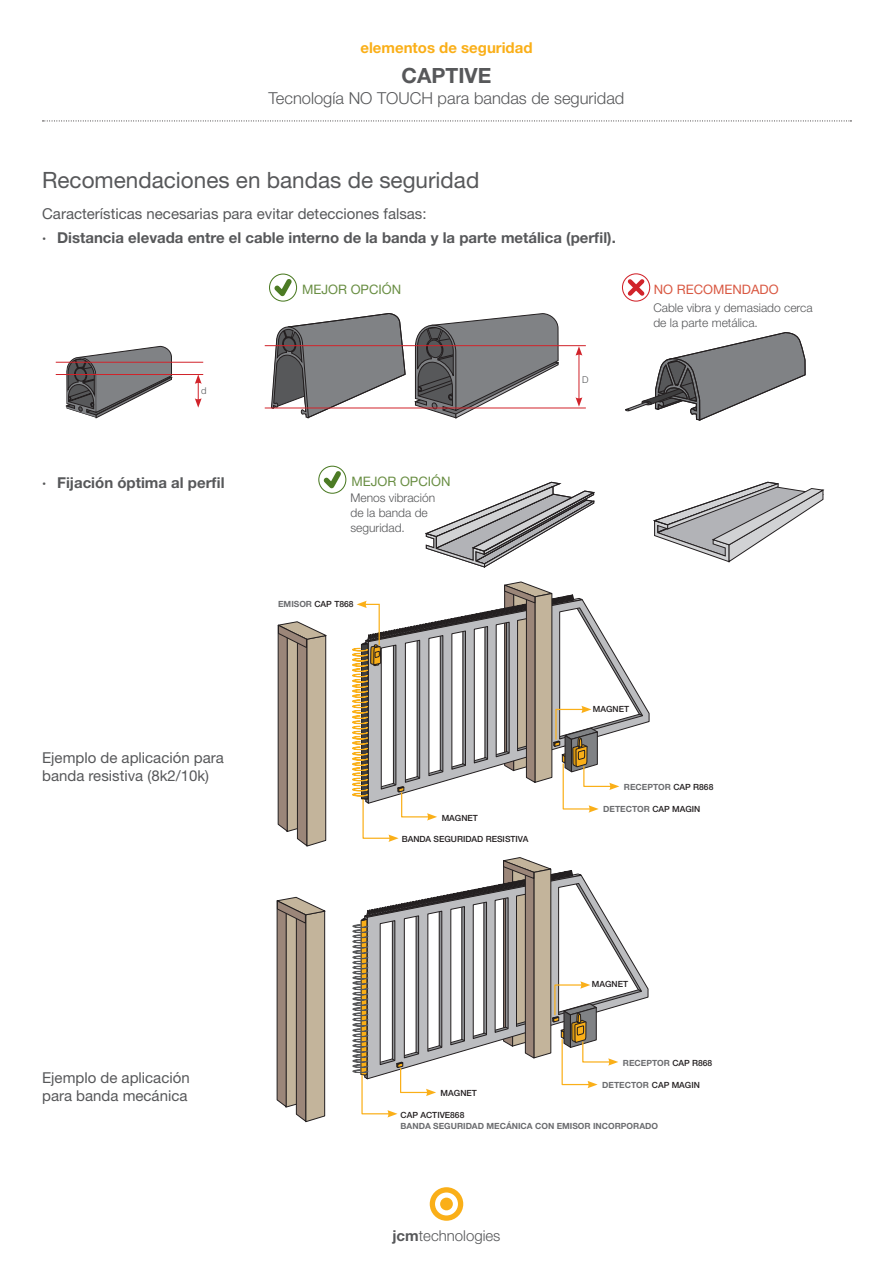
<style>
.page{position:relative;width:893px;height:1263px;background:#fff}
.page>*{position:absolute;margin:0;border:0;box-sizing:border-box;transform-origin:0 0}
.t1{font:22.5px "Helvetica Neue LT Std";color:#57585a}
.t2{font:700 21px "Helvetica Neue LT Std";color:#57585a}
.t3{font:300 16.5px "Helvetica Neue LT Std";color:#57585a}
.t4{font:15px/18px "Helvetica Neue LT Std";color:#57585a}
.t5{font:700 15px "Helvetica Neue LT Std";color:#57585a}
.t6{font:700 15px "Helvetica Neue LT Std";color:#faaf18}
.t7{font:300 15px "Helvetica Neue LT Std";color:#57585a}
.t8{font:13.05px "Helvetica Neue LT Std";color:#698e43}
.t9{font:13.05px "Helvetica Neue LT Std";color:#d95842}
.t10{font:300 12px/15px "Helvetica Neue LT Std";color:#57585a}
.t11{font:300 9.45px "Helvetica Neue LT Std";color:#57585a}
.t12{font:700 8.55px "Helvetica Neue LT Std";color:#6c6d70}
.t13{font:500 8.55px "Helvetica Neue LT Std";color:#231f20}
.s1{font-weight:500;color:#231f20}
.s2{font-weight:700}
</style>
<div class="page">
<svg style="left:43px;top:121px;width:808px;height:1px"></svg>
<svg style="left:430px;top:1187px;width:33px;height:34px"></svg>
<div style="left:440px;top:1197px;width:13px;height:13px;background:#faaf18;border-radius:50%"></div>
<svg style="left:271px;top:313px;width:134px;height:105px"></svg>
<svg style="left:425px;top:482px;width:169px;height:86px"></svg>
<svg style="left:653px;top:482px;width:171px;height:80px"></svg>
<svg style="left:415px;top:314px;width:143px;height:104px"></svg>
<hr style="left:579px;top:353px;width:1px;height:47px;background:#d1232a">
<svg style="left:576px;top:346px;width:6px;height:10px"></svg>
<svg style="left:576px;top:397px;width:6px;height:10px"></svg>
<hr style="left:265px;top:345px;width:321px;height:1px;background:#d1232a">
<hr style="left:265px;top:408px;width:321px;height:1px;background:#d1232a">
<svg style="left:66px;top:346px;width:106px;height:72px"></svg>
<svg style="left:195px;top:375px;width:7px;height:33px"></svg>
<hr style="left:56px;top:374px;width:147px;height:1px;background:#d1232a">
<hr style="left:56px;top:362px;width:147px;height:1px;background:#d1232a">
<svg style="left:274px;top:279px;width:18px;height:18px"></svg>
<div style="left:269px;top:274px;width:28px;height:28px;border:1px solid #4c7b24;border-radius:50%"></div>
<svg style="left:323px;top:471px;width:18px;height:18px"></svg>
<div style="left:318px;top:466px;width:28px;height:28px;border:1px solid #4c7b24;border-radius:50%"></div>
<svg style="left:624px;top:275px;width:181px;height:145px"></svg>
<div style="left:622px;top:273px;width:28px;height:29px;border:1px solid #d1232a;border-radius:50%"></div>
<svg style="left:278px;top:621px;width:49px;height:226px;background:#aa9b8b"></svg>
<svg style="left:352px;top:581px;width:291px;height:261px"></svg>
<svg style="left:276px;top:897px;width:50px;height:225px;background:#a69888"></svg>
<svg style="left:352px;top:857px;width:290px;height:260px"></svg>
<p class="t6" style="left:360px;top:39px;width:174px">elementos de seguridad</p>
<h2 class="t2" style="left:402px;top:63px;width:91px">CAPTIVE</h2>
<p class="t3" style="left:269px;top:88px;width:357px">Tecnología NO TOUCH para bandas de seguridad</p>
<h1 class="t1" style="left:42px;top:166px;width:439px">Recomendaciones en bandas de seguridad</h1>
<p class="t4" style="left:42px;top:205px;width:386px">Características necesarias para evitar detecciones falsas:</p>
<p class="t5" style="left:42px;top:229px;width:575px">· Distancia elevada entre el cable interno de la banda y la parte metálica (perfil).</p>
<p class="t11" style="left:201px;top:385px;width:7px">d</p>
<p class="t5" style="left:42px;top:473px;width:184px">· Fijación óptima al perfil</p>
<p class="t8" style="left:302px;top:281px;width:101px">Mejor opción</p>
<p class="t8" style="left:351px;top:473px;width:101px">Mejor opción</p>
<p class="t10" style="left:350px;top:490px;width:86px">Menos vibración de la banda de seguridad.</p>
<p class="t12" style="left:278px;top:598px;width:20px">emisor</p>
<p class="t13" style="left:314px;top:599px;width:41px">CAP T868</p>
<p class="t11" style="left:582px;top:374px;width:8px">D</p>
<p class="t9" style="left:654px;top:282px;width:33px">No rec</p>
<p class="t9" style="left:703px;top:282px;width:77px">omendado</p>
<p class="t10" style="left:653px;top:300px;width:161px">Cable vibra y demasiado cerca de la parte metálica.</p>
<p class="t13" style="left:593px;top:704px;width:38px">MAGNET</p>
<p class="t4" style="left:42px;top:749px;width:183px">Ejemplo de aplicación para banda resistiva (8k2/10k)</p>
<p class="t4" style="left:42px;top:1069px;width:149px">Ejemplo de aplicación para banda mecánica</p>
<p class="t12" style="left:624px;top:782px;width:91px">RECEPTOR <span class="s1">CAP R868</span></p>
<p class="t13" style="left:442px;top:812px;width:38px">MAGNET</p>
<p class="t13" style="left:402px;top:834px;width:128px">BANDA SEGURIDAD RESISTIVA</p>
<p class="t12" style="left:603px;top:803px;width:99px">DETECTOR <span class="s1">CAP MAGIN</span></p>
<p class="t13" style="left:592px;top:979px;width:38px">MAGNET</p>
<p class="t12" style="left:623px;top:1057px;width:91px">RECEPTOR <span class="s1">CAP R868</span></p>
<p class="t12" style="left:602px;top:1079px;width:99px">DETECTOR <span class="s1">CAP MAGIN</span></p>
<p class="t13" style="left:441px;top:1088px;width:38px">MAGNET</p>
<p class="t13" style="left:401px;top:1109px;width:65px">CAP ACTIVE868</p>
<p class="t12" style="left:401px;top:1120px;width:259px">BANDA SEGURIDAD MECÁNICA CON EMISOR INCORPORADO</p>
<p class="t7" style="left:392px;top:1226px;width:110px"><span class="s2">jcm</span>technologies</p>
</div>
